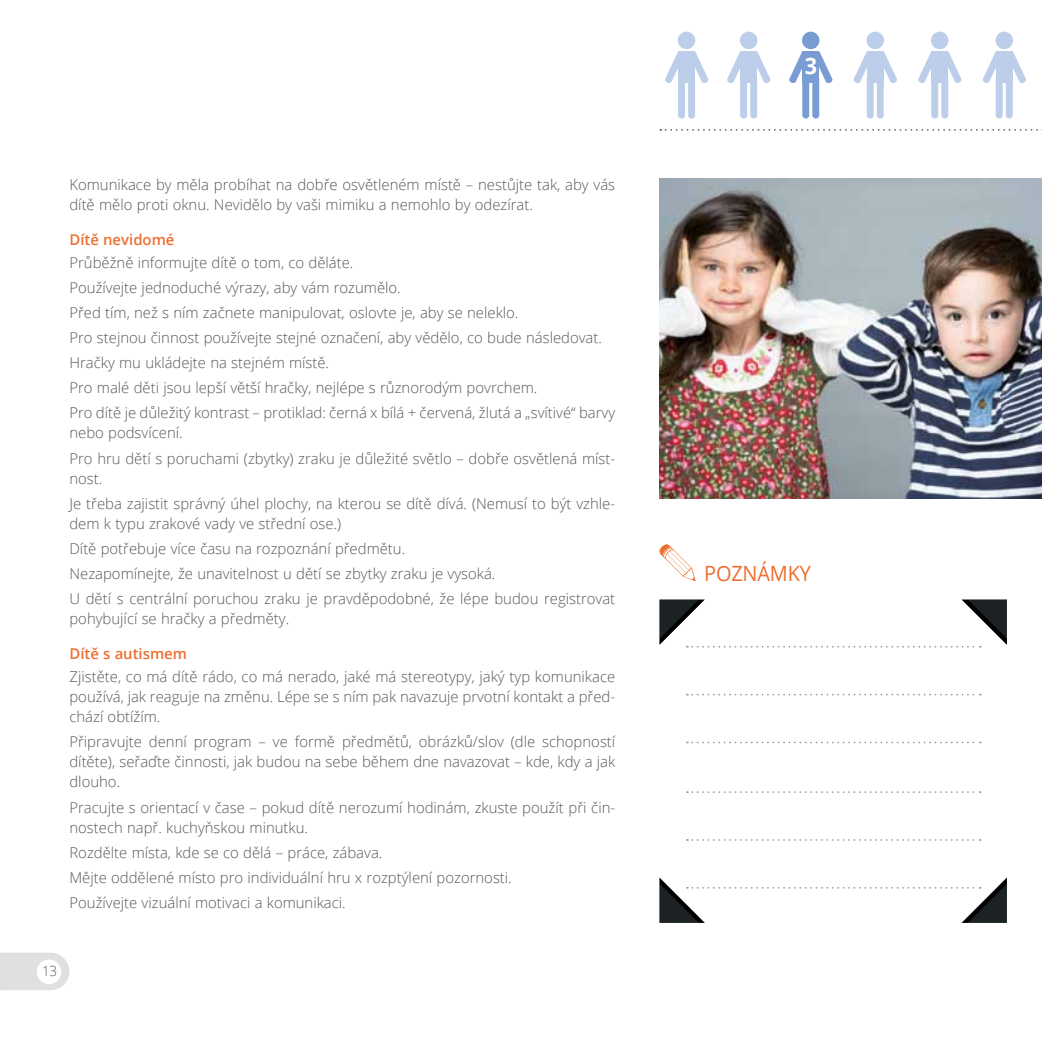
<style>
.page{position:relative;width:1042px;height:1042px;background:#fff}
.page>*{position:absolute;margin:0;border:0;box-sizing:border-box;transform-origin:0 0}
.t1{font:700 22.75px "Open Sans";color:#fff;scale:.95 1}
.t2{font:21px "Open Sans";letter-spacing:-.01em;color:#ed6e2e;scale:.95 1}
.t3{font:300 14.88px/25px "Open Sans";color:#575756}
.t4{font:600 14.88px "Open Sans";color:#ed6e2e}
.t5{font:300 14px "Open Sans";color:#575756;scale:.95 1}
.s1{font-weight:400;font-size:21px;color:#fff}
</style>
<div class="page">
<svg style="left:0;top:952px;width:69px;height:38px;background:#e2e2e2"></svg>
<div style="left:37px;top:959px;width:24px;height:25px;background:#fff;border-radius:50%"></div>
<img style="left:659px;top:179px;width:383px;height:320px">
<svg style="left:660px;top:129px;width:382px;height:2px"></svg>
<div style="left:931px;top:32px;width:17px;height:17px;background:#bccee9;border-radius:50%"></div>
<svg style="left:918px;top:52px;width:43px;height:67px"></svg>
<div style="left:866px;top:32px;width:18px;height:17px;background:#bccee9;border-radius:50%"></div>
<svg style="left:853px;top:52px;width:44px;height:67px"></svg>
<div style="left:802px;top:32px;width:17px;height:17px;background:#799dd3;border-radius:50%"></div>
<svg style="left:789px;top:52px;width:43px;height:67px"></svg>
<div style="left:995px;top:32px;width:18px;height:17px;background:#bccee9;border-radius:50%"></div>
<svg style="left:982px;top:52px;width:44px;height:67px"></svg>
<div style="left:740px;top:32px;width:17px;height:17px;background:#bccee9;border-radius:50%"></div>
<svg style="left:727px;top:52px;width:43px;height:67px"></svg>
<div style="left:678px;top:32px;width:17px;height:17px;background:#bccee9;border-radius:50%"></div>
<svg style="left:665px;top:52px;width:43px;height:67px"></svg>
<svg style="left:659px;top:599px;width:348px;height:48px"></svg>
<svg style="left:687px;top:694px;width:294px;height:1px"></svg>
<svg style="left:687px;top:741px;width:294px;height:2px"></svg>
<svg style="left:687px;top:791px;width:294px;height:2px"></svg>
<svg style="left:687px;top:839px;width:294px;height:2px"></svg>
<svg style="left:659px;top:877px;width:348px;height:46px"></svg>
<svg style="left:659px;top:544px;width:37px;height:37px"></svg>
<p class="t3" style="left:69px;top:174px;width:547px;line-height:20.1px">Komunikace by měla probíhat na dobře osvětleném místě – nestůjte tak, aby vás dítě mělo proti oknu. Nevidělo by vaši mimiku a nemohlo by odezírat.</p>
<p class="t4" style="left:69px;top:229px;width:107px">Dítě nevidomé</p>
<p class="t3" style="left:69px;top:249px;width:547px">Průběžně informujte dítě o tom, co děláte.<br>Používejte jednoduché výrazy, aby vám rozumělo.<br>Před tím, než s ním začnete manipulovat, oslovte je, aby se neleklo.<br>Pro stejnou činnost používejte stejné označení, aby vědělo, co bude následovat.<br>Hračky mu ukládejte na stejném místě.<br>Pro malé děti jsou lepší větší hračky, nejlépe s různorodým povrchem.<br>Pro dítě je důležitý kontrast – protiklad: černá x bílá + červená, žlutá a „svítivé“ barvy</p>
<p class="t3" style="left:69px;top:420px;width:547px">nebo podsvícení.<br>Pro hru dětí s poruchami (zbytky) zraku je důležité světlo – dobře osvětlená míst-</p>
<p class="t3" style="left:69px;top:465px;width:547px">nost.<br>Je třeba zajistit správný úhel plochy, na kterou se dítě dívá. (Nemusí to být vzhle-</p>
<p class="t3" style="left:69px;top:510px;width:547px">dem k typu zrakové vady ve střední ose.)<br>Dítě potřebuje více času na rozpoznání předmětu.<br>Nezapomínejte, že unavitelnost u dětí se zbytky zraku je vysoká.<br>U dětí s centrální poruchou zraku je pravděpodobné, že lépe budou registrovat</p>
<p class="t3" style="left:69px;top:606px;width:221px">pohybující se hračky a předměty.</p>
<p class="t4" style="left:69px;top:643px;width:119px">Dítě s autismem</p>
<p class="t3" style="left:69px;top:666px;width:547px;line-height:20.1px;text-align:justify">Zjistěte, co má dítě rádo, co má nerado, jaké má stereotypy, jaký typ komunikace používá, jak reaguje na změnu. Lépe se s ním pak navazuje prvotní kontakt a před&shy;chází obtížím.</p>
<p class="t3" style="left:69px;top:731px;width:547px;line-height:20.1px;text-align:justify">Připravujte denní program – ve formě předmětů, obrázků/slov (dle schopností dítěte), seřaďte činnosti, jak budou na sebe během dne navazovat – kde, kdy a jak dlouho.</p>
<p class="t3" style="left:69px;top:796px;width:547px;line-height:20.1px">Pracujte s orientací v čase – pokud dítě nerozumí hodinám, zkuste použít při čin&shy;nostech např. kuchyňskou minutku.</p>
<p class="t3" style="left:69px;top:839px;width:444px">Rozdělte místa, kde se co dělá – práce, zábava.<br>Mějte oddělené místo pro individuální hru x rozptýlení pozornosti.<br>Používejte vizuální motivaci a komunikaci.</p>
<p class="t5" style="left:41px;top:962px;width:18px"><span class="s1">4</span>1 3</p>
<h1 class="t1" style="left:805px;top:49px;width:14px">3</h1>
<h2 class="t2" style="left:704px;top:559px;width:114px">POZNÁMKY</h2>
</div>
